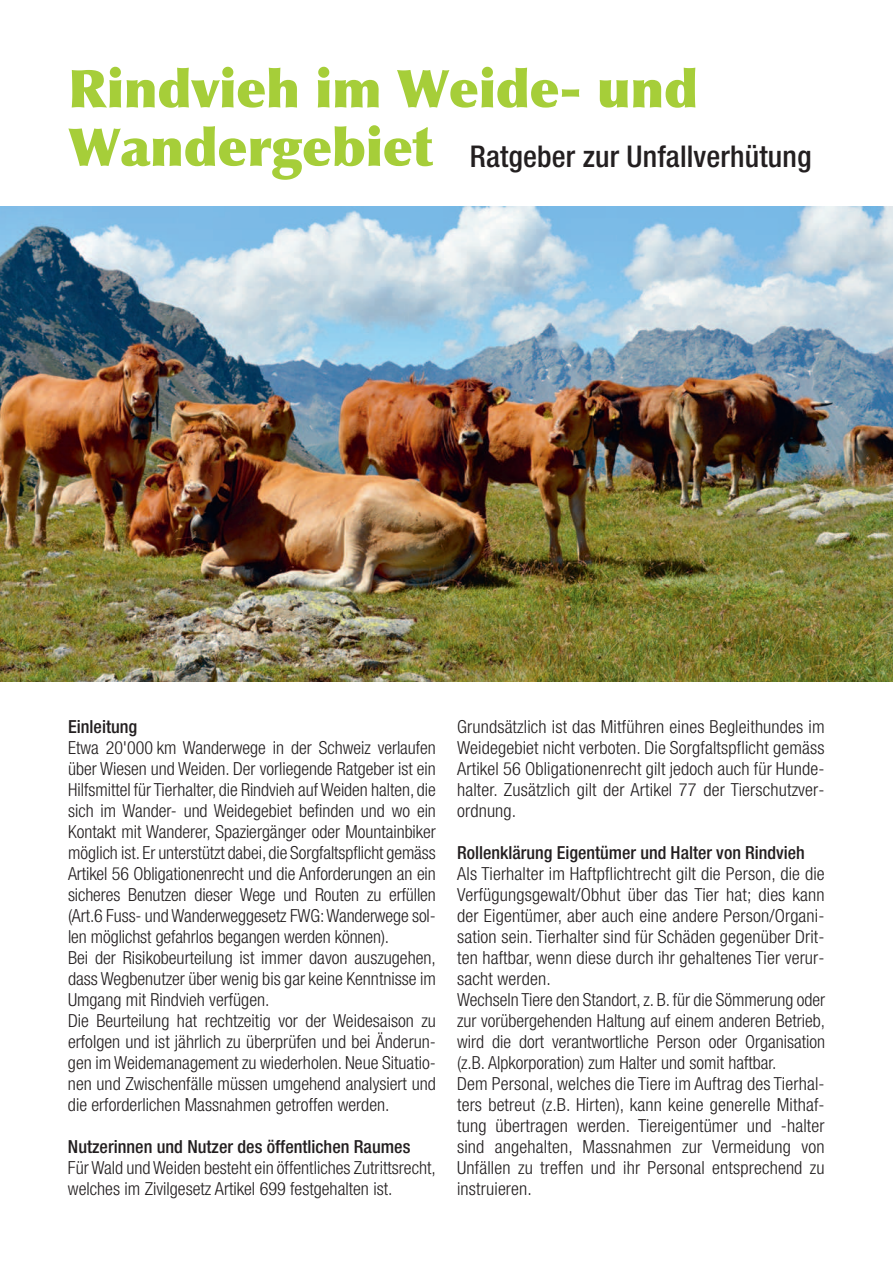
<style>
.page{position:relative;width:893px;height:1263px;background:#fff}
.page>*{position:absolute;margin:0;border:0;box-sizing:border-box;transform-origin:0 0}
.t1{font:900 52.5px "Optima";letter-spacing:-.005em;color:#a6ce39}
.t2{font:500 condensed 30px "Helvetica Neue";letter-spacing:.005em;color:#231f20}
.t3{font:300 condensed 18px/21px "Helvetica Neue";color:#231f20}
.t4{font:500 condensed 18px "Helvetica Neue";color:#231f20}
.s1{font-family:"Optima";font-weight:900;font-stretch:normal;font-size:52.5px;color:#a6ce39}
</style>
<div class="page">
<img style="left:0;top:207px;width:893px;height:475px">
<h1 class="t1" style="left:68px;top:57px;width:631px">Rindvieh im Weide- und</h1>
<h2 class="t2" style="left:68px;top:144px;width:745px"><span class="s1">Wandergebiet</span> Ratgeber zur Unfallverhütung</h2>
<p class="t4" style="left:68px;top:720px;width:71px">Einleitung</p>
<p class="t3" style="left:68px;top:737px;width:369px">Etwa 20'000 km Wanderwege in der Schweiz verlaufen über Wiesen und Weiden. Der vorliegende Ratgeber ist ein Hilfsmittel für Tierhalter, die Rindvieh auf Weiden halten, die sich im Wander- und Weidegebiet befinden und wo ein Kontakt mit Wanderer, Spaziergänger oder Mountainbiker möglich ist. Er unterstützt dabei, die Sorgfaltspflicht gemäss Artikel 56 Obligationenrecht und die Anforderungen an ein sicheres Benutzen dieser Wege und Routen zu erfüllen (Art.6 Fuss- und Wanderweggesetz FWG: Wanderwege sol&shy;len möglichst gefahrlos begangen werden können).<br>Bei der Risikobeurteilung ist immer davon auszugehen, dass Wegbenutzer über wenig bis gar keine Kenntnisse im Umgang mit Rindvieh verfügen.<br>Die Beurteilung hat rechtzeitig vor der Weidesaison zu erfolgen und ist jährlich zu überprüfen und bei Änderun&shy;gen im Weidemanagement zu wiederholen. Neue Situatio&shy;nen und Zwischenfälle müssen umgehend analysiert und die erforderlichen Massnahmen getroffen werden.</p>
<p class="t4" style="left:68px;top:1140px;width:344px">Nutzerinnen und Nutzer des öffentlichen Raumes</p>
<p class="t3" style="left:68px;top:1157px;width:369px">Für Wald und Weiden besteht ein öffentliches Zutrittsrecht, welches im Zivilgesetz Artikel 699 festgehalten ist.</p>
<p class="t3" style="left:457px;top:716px;width:369px;text-align:justify">Grundsätzlich ist das Mitführen eines Begleithundes im Weidegebiet nicht verboten. Die Sorgfaltspflicht gemäss Artikel 56 Obligationenrecht gilt jedoch auch für Hunde&shy;halter. Zusätzlich gilt der Artikel 77 der Tierschutzver&shy;ordnung.</p>
<p class="t4" style="left:457px;top:846px;width:349px">Rollenklärung Eigentümer und Halter von Rindvieh</p>
<p class="t3" style="left:457px;top:863px;width:369px">Als Tierhalter im Haftpflichtrecht gilt die Person, die die Verfügungsgewalt/Obhut über das Tier hat; dies kann der Eigentümer, aber auch eine andere Person/Organi&shy;sation sein. Tierhalter sind für Schäden gegenüber Drit&shy;ten haftbar, wenn diese durch ihr gehaltenes Tier verur&shy;sacht werden.<br>Wechseln Tiere den Standort, z. B. für die Sömmerung oder zur vorübergehenden Haltung auf einem anderen Betrieb, wird die dort verantwortliche Person oder Organisation (z.B. Alpkorporation) zum Halter und somit haftbar.<br>Dem Personal, welches die Tiere im Auftrag des Tierhal&shy;ters betreut (z.B. Hirten), kann keine generelle Mithaf&shy;tung übertragen werden. Tiereigentümer und -halter sind angehalten, Massnahmen zur Vermeidung von Unfällen zu treffen und ihr Personal entsprechend zu instruieren.</p>
</div>
